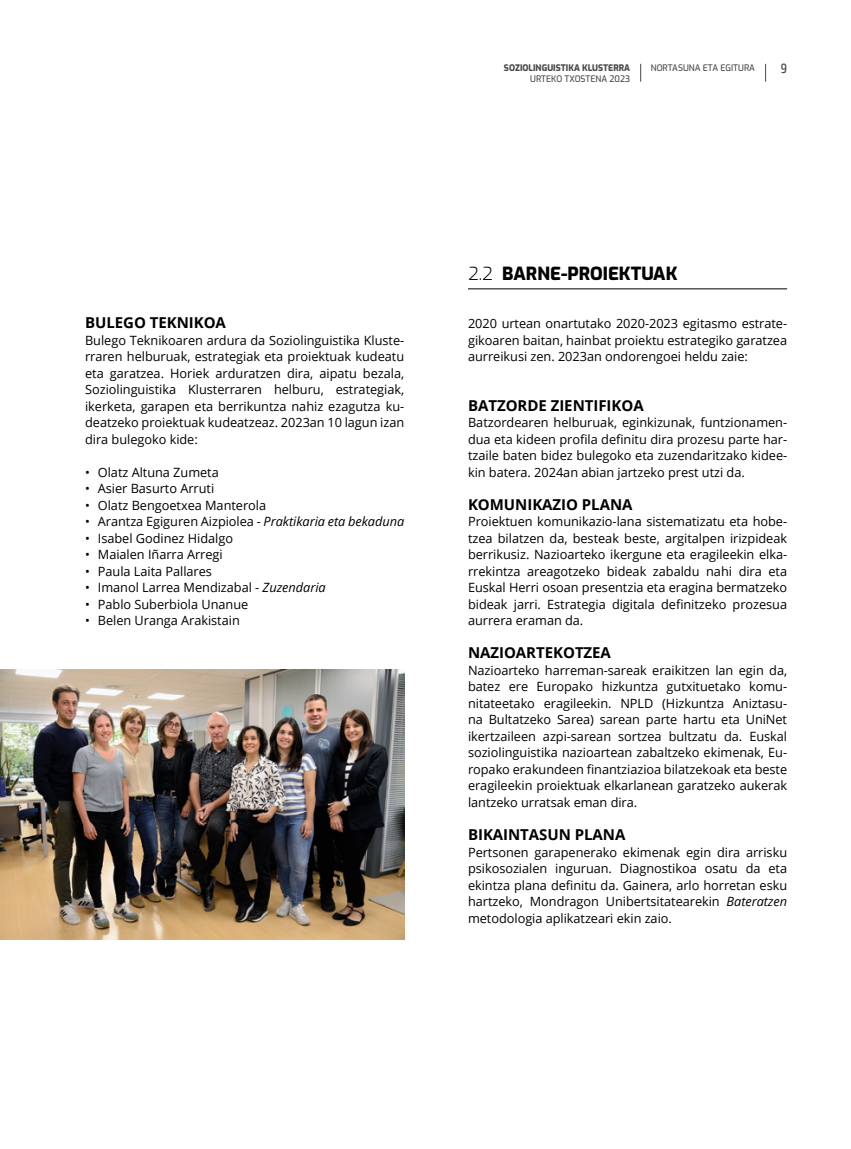
<style>
.page{position:relative;width:851px;height:1149px;background:#fff}
.page>*{position:absolute;margin:0;border:0;box-sizing:border-box;transform-origin:0 0}
.t1{font:800 18px "Exo";color:#000}
.t2{font:700 15px "Open Sans";letter-spacing:-.005em;color:#000}
.t3{font:500 condensed 13.5px "Exo 2";color:#4a4a49}
.t4{font:12.75px/16.5px "Open Sans";letter-spacing:-.005em;color:#000;text-align:justify}
.t5{font:500 9px "Exo";color:#4a4a49;scale:.95 1}
.t6{font:800 9px "Exo";color:#4a4a49;scale:.95 1}
.s1{font-style:italic}
.s2{font-weight:300}
</style>
<div class="page">
<svg style="left:640px;top:64px;width:1px;height:18px"></svg>
<svg style="left:765px;top:64px;width:1px;height:18px"></svg>
<hr style="left:468px;top:288px;width:319px;height:1px;background:#000">
<img style="left:0;top:669px;width:404px;height:269px">
<p class="t6" style="left:504px;top:60px;width:134px">SOZIOLINGUISTIKA KLUSTERRA</p>
<p class="t3" style="left:780px;top:61px;width:8px">9</p>
<p class="t5" style="left:530px;top:72px;width:107px">URTEKO TXOSTENA 2023</p>
<p class="t5" style="left:650px;top:60px;width:111px">NORTASUNA ETA EGITURA</p>
<p class="t2" style="left:85px;top:312px;width:142px">BULEGO TEKNIKOA</p>
<p class="t4" style="left:85px;top:331px;width:320px">Bulego Teknikoaren ardura da Soziolinguistika Kluste&shy;rraren helburuak, estrategiak eta proiektuak kudeatu eta garatzea. Horiek arduratzen dira, aipatu bezala, Soziolinguistika Klusterraren helburu, estrategiak, ikerketa, garapen eta berrikuntza nahiz ezagutza ku&shy;deatzeko proiektuak kudeatzeaz. 2023an 10 lagun izan dira bulegoko kide:</p>
<p class="t4" style="left:85px;top:463px;width:135px">• Olatz Altuna Zumeta</p>
<p class="t4" style="left:85px;top:480px;width:131px">• Asier Basurto Arruti</p>
<p class="t4" style="left:85px;top:496px;width:182px">• Olatz Bengoetxea Manterola</p>
<p class="t4" style="left:85px;top:513px;width:320px">• Arantza Egiguren Aizpiolea - <span class="s1">Praktikaria eta bekaduna</span></p>
<p class="t4" style="left:85px;top:529px;width:149px">• Isabel Godinez Hidalgo</p>
<p class="t4" style="left:85px;top:546px;width:139px">• Maialen Iñarra Arregi</p>
<p class="t4" style="left:85px;top:562px;width:128px">• Paula Laita Pallares</p>
<p class="t4" style="left:85px;top:579px;width:242px">• Imanol Larrea Mendizabal - <span class="s1">Zuzendaria</span></p>
<p class="t4" style="left:85px;top:595px;width:165px">• Pablo Suberbiola Unanue</p>
<p class="t4" style="left:85px;top:612px;width:156px">• Belen Uranga Arakistain</p>
<h1 class="t1" style="left:468px;top:260px;width:211px"><span class="s2">2.2</span> BARNE-PROIEKTUAK</h1>
<p class="t4" style="left:468px;top:315px;width:320px">2020 urtean onartutako 2020-2023 egitasmo estrate&shy;gikoaren baitan, hainbat proiektu estrategiko garatzea aurreikusi zen. 2023an ondorengoei heldu zaie:</p>
<p class="t2" style="left:468px;top:394px;width:177px">BATZORDE ZIENTIFIKOA</p>
<p class="t4" style="left:468px;top:414px;width:320px">Batzordearen helburuak, eginkizunak, funtzionamen&shy;dua eta kideen profila definitu dira prozesu parte har&shy;tzaile baten bidez bulegoko eta zuzendaritzako kidee&shy;kin batera. 2024an abian jartzeko prest utzi da.</p>
<p class="t2" style="left:468px;top:493px;width:166px">KOMUNIKAZIO PLANA</p>
<p class="t4" style="left:468px;top:513px;width:320px">Proiektuen komunikazio-lana sistematizatu eta hobe&shy;tzea bilatzen da, besteak beste, argitalpen irizpideak berrikusiz. Nazioarteko ikergune eta eragileekin elka&shy;rrekintza areagotzeko bideak zabaldu nahi dira eta Euskal Herri osoan presentzia eta eragina bermatzeko bideak jarri. Estrategia digitala definitzeko prozesua aurrera eraman da.</p>
<p class="t2" style="left:468px;top:642px;width:144px">NAZIOARTEKOTZEA</p>
<p class="t4" style="left:468px;top:661px;width:320px">Nazioarteko harreman-sareak eraikitzen lan egin da, batez ere Europako hizkuntza gutxituetako komu&shy;nitateetako eragileekin. NPLD (Hizkuntza Aniztasu&shy;na Bultatzeko Sarea) sarean parte hartu eta UniNet ikertzaileen azpi-sarean sortzea bultzatu da. Euskal soziolinguistika nazioartean zabaltzeko ekimenak, Eu&shy;ropako erakundeen finantziazioa bilatzekoak eta beste eragileekin proiektuak elkarlanean garatzeko aukerak lantzeko urratsak eman dira.</p>
<p class="t2" style="left:468px;top:823px;width:159px">BIKAINTASUN PLANA</p>
<p class="t4" style="left:468px;top:843px;width:320px">Pertsonen garapenerako ekimenak egin dira arrisku psikosozialen inguruan. Diagnostikoa osatu da eta ekintza plana definitu da. Gainera, arlo horretan esku hartzeko, Mondragon Unibertsitatearekin <span class="s1">Bateratzen </span>metodologia aplikatzeari ekin zaio.</p>
</div>
